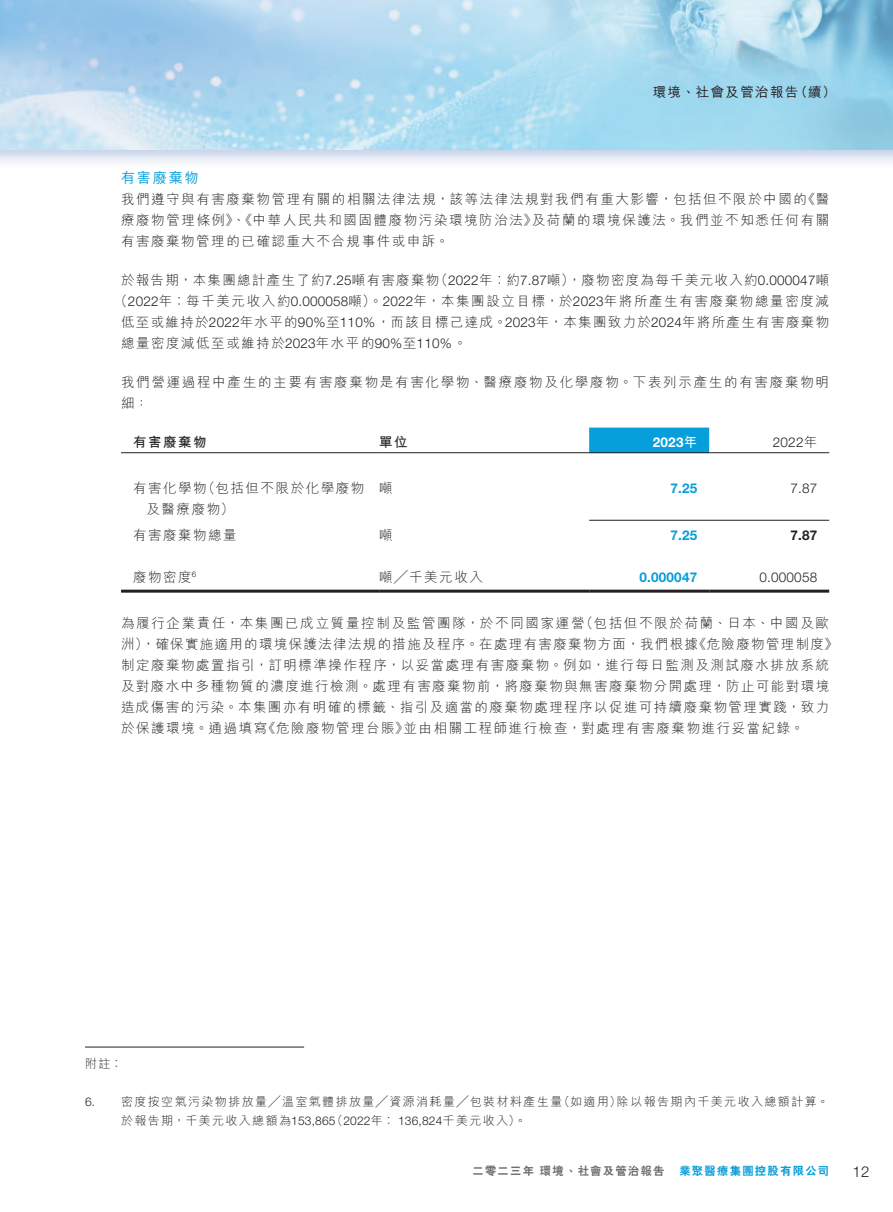
<style>
.page{position:relative;width:893px;height:1212px;background:#fff}
.page>*{position:absolute;margin:0;border:0;box-sizing:border-box;transform-origin:0 0}
.t1{font:300 15px "Helvetica Neue LT Std";color:#231f20}
._04___H2{font:500 14.25px "M Hei HK";letter-spacing:.115em;color:#069edb}
._01_Body_Text{font:300 13.5px/21px "M Hei HK";letter-spacing:.115em;color:#231f20}
._01_Body_Text-2{font:300 13.5px "M Hei HK";letter-spacing:.095em;color:#231f20}
._15_Table_Stub{font:300 13.5px/21px "M Hei HK";letter-spacing:.115em;color:#231f20}
._01_Body_Text-3{font:300 13.5px "Helvetica Neue LT Std";letter-spacing:.015em;color:#231f20}
._01_Body_Text-4{font:700 13.5px "Helvetica Neue LT Std";letter-spacing:.015em;color:#069edb}
.t2{font:500 13.5px "M Hei HK";letter-spacing:.1em;color:#231f20}
._01_Body_Text-5{font:700 13.5px "Helvetica Neue LT Std";color:#fff}
._15_Table_Stub-2{font:700 13.5px "M Hei HK";letter-spacing:.115em;color:#231f20}
._01_Body_Text-6{font:700 13.5px "Helvetica Neue LT Std";color:#231f20}
._01_Body_Text-7{font:700 13.5px "M Hei HK";color:#231f20}
._02_Note_Text{font:300 12px "M Hei HK";letter-spacing:.12em;color:#231f20}
._02_Note_Text-2{font:300 12px "Helvetica Neue LT Std";letter-spacing:.015em;color:#231f20}
._01_Body_Text-8{font:300 12px "M Hei HK";color:#231f20}
.t3{font:800 11.25px "C Hei 2 HK";letter-spacing:.12em;color:#6c6d70}
.t4{font:800 11.25px "C Hei 2 HK";letter-spacing:.12em;color:#069edb}
._15_Table_Stub-3{font:300 7.8px "Helvetica Neue LT Std";color:#231f20}
.s1{font-family:"Helvetica Neue LT Std"}
.s2{font-family:"M Hei HK"}
</style>
<div class="page">
<div style="left:0;top:0;width:893px;height:170px;background:#708fc9;opacity:.5"></div>
<img style="left:0;top:0;width:893px;height:150px">
<div style="left:589px;top:428px;width:120px;height:24px;background:#069edb"></div>
<hr style="left:121px;top:452px;width:258px;height:1px;background:#231f20">
<hr style="left:379px;top:452px;width:210px;height:1px;background:#231f20">
<hr style="left:589px;top:452px;width:120px;height:1px;background:#231f20">
<hr style="left:709px;top:452px;width:120px;height:1px;background:#231f20">
<hr style="left:589px;top:520px;width:120px;height:1px;background:#231f20">
<hr style="left:709px;top:520px;width:120px;height:1px;background:#231f20">
<hr style="left:121px;top:590px;width:258px;height:3px;background:#231f20">
<hr style="left:379px;top:590px;width:210px;height:3px;background:#231f20">
<hr style="left:589px;top:590px;width:120px;height:3px;background:#231f20">
<hr style="left:709px;top:590px;width:120px;height:3px;background:#231f20">
<hr style="left:85px;top:1047px;width:219px;height:1px;background:#231f20">
<p class="_04___H2" style="left:121px;top:167px;width:79px">有害廢棄物</p>
<p class="t2" style="left:653px;top:82px;width:147px">環境、社會及管治報告</p>
<p class="t2" style="left:794px;top:82px;width:43px">（續(</p>
<p class="_01_Body_Text" style="left:532px;top:188px;width:299px;text-indent:-411px">我們遵守與有害廢棄物管理有關的相關法律法規，該等法律法規對我們有重大影響，包括但不限於中國的<br>及荷蘭的環境保護法。我們並不知悉任何有關</p>
<p class="_01_Body_Text" style="left:802px;top:188px;width:29px">《醫</p>
<p class="_01_Body_Text" style="left:121px;top:209px;width:417px">療廢物管理條例》、《中華人民共和國固體廢物污染環境防治法》有害廢棄物管理的已確認重大不合規事件或申訴。</p>
<p class="_01_Body_Text-2" style="left:435px;top:270px;width:396px">（<span class="s1">2022</span>年︰約<span class="s1">7.87</span>噸，）廢物密度為每千美元收入約<span class="s1">0.000047</span>噸</p>
<p class="_01_Body_Text-2" style="left:121px;top:270px;width:320px">於報告期，本集團總計產生了約<span class="s1">7.25</span>噸有害廢棄物</p>
<p class="_01_Body_Text" style="left:114px;top:290px;width:716px">（<span class="s1">2022</span>年︰每千美元收入約<span class="s1">0.000058</span>噸）。<span class="s1">2022</span>年，本集團設立目標，於<span class="s1">2023</span>年將所產生有害廢棄物總量密度減</p>
<p class="_01_Body_Text" style="left:121px;top:311px;width:710px">低至或維持於<span class="s1">2022</span>年水平的<span class="s1">90%</span>至<span class="s1">110%</span>，而該目標己達成。<span class="s1">2023</span>年，本集團致力於<span class="s1">2024</span>年將所產生有害廢棄物</p>
<p class="_01_Body_Text" style="left:121px;top:332px;width:348px">總量密度減低至或維持於<span class="s1">2023</span>年水平的<span class="s1">90%</span>至<span class="s1">110%</span>。</p>
<p class="_01_Body_Text" style="left:121px;top:371px;width:709px">我們營運過程中產生的主要有害廢棄物是有害化學物、醫療廢物及化學廢物。下表列示產生的有害廢棄物明細：</p>
<p class="_01_Body_Text-3" style="left:773px;top:434px;width:46px">2022<span class="s2">年</span></p>
<p class="_15_Table_Stub-2" style="left:133px;top:432px;width:75px">有害廢棄物</p>
<p class="_01_Body_Text-5" style="left:653px;top:434px;width:46px">2023<span class="s2">年</span></p>
<p class="_01_Body_Text-7" style="left:379px;top:432px;width:30px">單位</p>
<p class="_15_Table_Stub" style="left:202px;top:477px;width:164px">（包括但不限於化學廢物</p>
<p class="_15_Table_Stub" style="left:147px;top:477px;width:89px;text-indent:-14px">有害化學物<br>及醫療廢物(</p>
<p class="_01_Body_Text-3" style="left:790px;top:480px;width:28px">7.87</p>
<p class="_01_Body_Text" style="left:379px;top:477px;width:15px">噸</p>
<p class="_01_Body_Text-4" style="left:670px;top:480px;width:28px">7.25</p>
<p class="_15_Table_Stub" style="left:133px;top:524px;width:105px">有害廢棄物總量</p>
<p class="_01_Body_Text" style="left:379px;top:524px;width:15px">噸</p>
<p class="_01_Body_Text-4" style="left:670px;top:527px;width:28px">7.25</p>
<p class="_01_Body_Text-6" style="left:790px;top:527px;width:28px">7.87</p>
<p class="_15_Table_Stub" style="left:133px;top:566px;width:60px">廢物密度</p>
<p class="_15_Table_Stub-3" style="left:192px;top:570px;width:6px">6</p>
<p class="_01_Body_Text" style="left:379px;top:566px;width:105px">噸╱千美元收入</p>
<p class="_01_Body_Text-4" style="left:640px;top:569px;width:59px">0.000047</p>
<p class="_01_Body_Text-3" style="left:760px;top:569px;width:59px">0.000058</p>
<p class="_01_Body_Text" style="left:580px;top:612px;width:251px">（包括但不限於荷蘭、日本、中國及歐</p>
<p class="_01_Body_Text" style="left:121px;top:612px;width:465px">為履行企業責任，本集團已成立質量控制及監管團隊，於不同國家運營</p>
<p class="_01_Body_Text" style="left:121px;top:633px;width:578px">洲，）確保實施適用的環境保護法律法規的措施及程序。在處理有害廢棄物方面，我們根據</p>
<p class="_01_Body_Text" style="left:121px;top:654px;width:709px">制定廢棄物處置指引，訂明標準操作程序，以妥當處理有害廢棄物。例如，進行每日監測及測試廢水排放系統</p>
<p class="_01_Body_Text" style="left:121px;top:675px;width:710px">及對廢水中多種物質的濃度進行檢測。處理有害廢棄物前，將廢棄物與無害廢棄物分開處理，防止可能對環境</p>
<p class="_01_Body_Text" style="left:121px;top:696px;width:710px">造成傷害的污染。本集團亦有明確的標籤、指引及適當的廢棄物處理程序以促進可持續廢棄物管理實踐，致力</p>
<p class="_01_Body_Text" style="left:404px;top:717px;width:402px">並由相關工程師進行檢查，對處理有害廢棄物進行妥當紀錄。</p>
<p class="_01_Body_Text" style="left:693px;top:633px;width:146px">《危險廢物管理制度《</p>
<p class="_01_Body_Text" style="left:121px;top:717px;width:148px">於保護環境。通過填寫</p>
<p class="_01_Body_Text" style="left:262px;top:717px;width:148px">《危險廢物管理台賬》</p>
<p class="_01_Body_Text-8" style="left:85px;top:1055px;width:39px">附註‥</p>
<p class="_02_Note_Text-2" style="left:85px;top:1094px;width:12px">6.</p>
<p class="_02_Note_Text" style="left:121px;top:1093px;width:443px">密度按空氣污染物排放量╱溫室氣體排放量╱資源消耗量╱包裝材料產生量</p>
<p class="_02_Note_Text" style="left:558px;top:1093px;width:65px">（如適用）</p>
<p class="_02_Note_Text" style="left:617px;top:1093px;width:213px">除以報告期內千美元收入總額計算。</p>
<p class="_02_Note_Text" style="left:121px;top:1112px;width:216px">於報告期，千美元收入總額為<span class="s1">153,865</span></p>
<p class="_02_Note_Text-2" style="left:331px;top:1114px;width:197px"><span class="s2">（</span>2022<span class="s2">年︰</span> 136,824<span class="s2">千美元收入。(</span></p>
<p class="t3" style="left:540px;top:1163px;width:126px">環境、社會及管治報告</p>
<p class="t3" style="left:472px;top:1163px;width:63px">二零二三年</p>
<p class="t4" style="left:679px;top:1163px;width:151px">業聚醫療集團控股有限公司</p>
<p class="t1" style="left:853px;top:1162px;width:18px">12</p>
</div>
